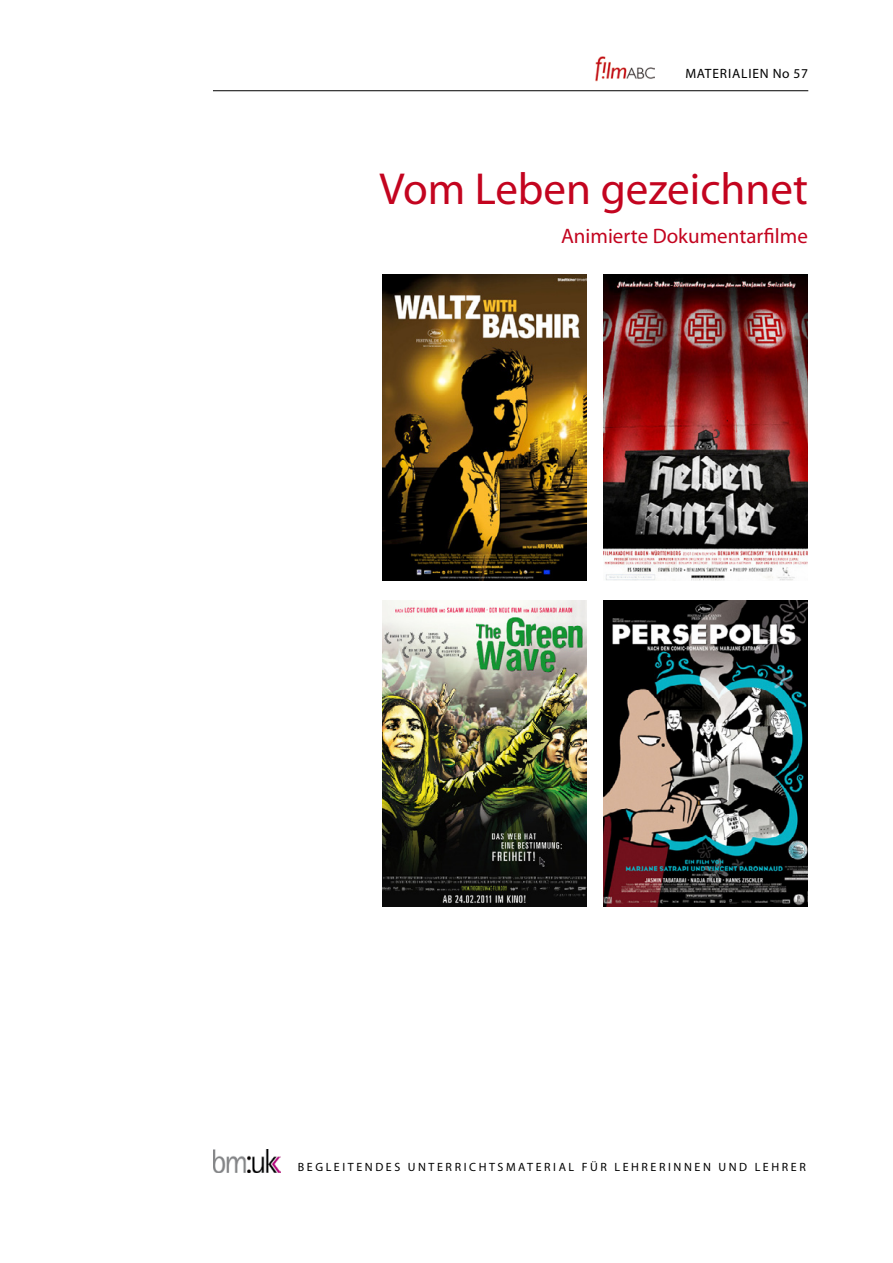
<style>
.page{position:relative;width:893px;height:1263px;background:#fff}
.page>*{position:absolute;margin:0;border:0;box-sizing:border-box;transform-origin:0 0}
.t1{font:45px "Myriad Pro";color:#c3041f}
.t2{font:21px "Myriad Pro";color:#c3041f}
.t3{font:13.5px "Myriad Pro";letter-spacing:.06em;color:#000}
.t4{font:12px "Myriad Pro";letter-spacing:.215em;color:#000}
</style>
<div class="page">
<hr style="left:213px;top:90px;width:595px;height:1px;background:#000">
<img style="left:214px;top:1149px;width:67px;height:23px">
<img style="left:595px;top:57px;width:59px;height:24px">
<img style="left:382px;top:274px;width:204px;height:306px">
<img style="left:604px;top:601px;width:204px;height:306px">
<img style="left:604px;top:274px;width:204px;height:306px">
<img style="left:382px;top:601px;width:204px;height:306px">
<p class="t3" style="left:685px;top:65px;width:124px">MATERIALIEN NO 57</p>
<h1 class="t1" style="left:379px;top:161px;width:430px">VOM LEBEN GEZEICHNET</h1>
<h2 class="t2" style="left:561px;top:223px;width:248px">ANIMIERTE DOKUMENTARFILME</h2>
<p class="t4" style="left:298px;top:1160px;width:509px">BEGLEITENDES UNTERRICHTSMATERIAL FÜR LEHRERINNEN U ND LEHRER</p>
</div>
